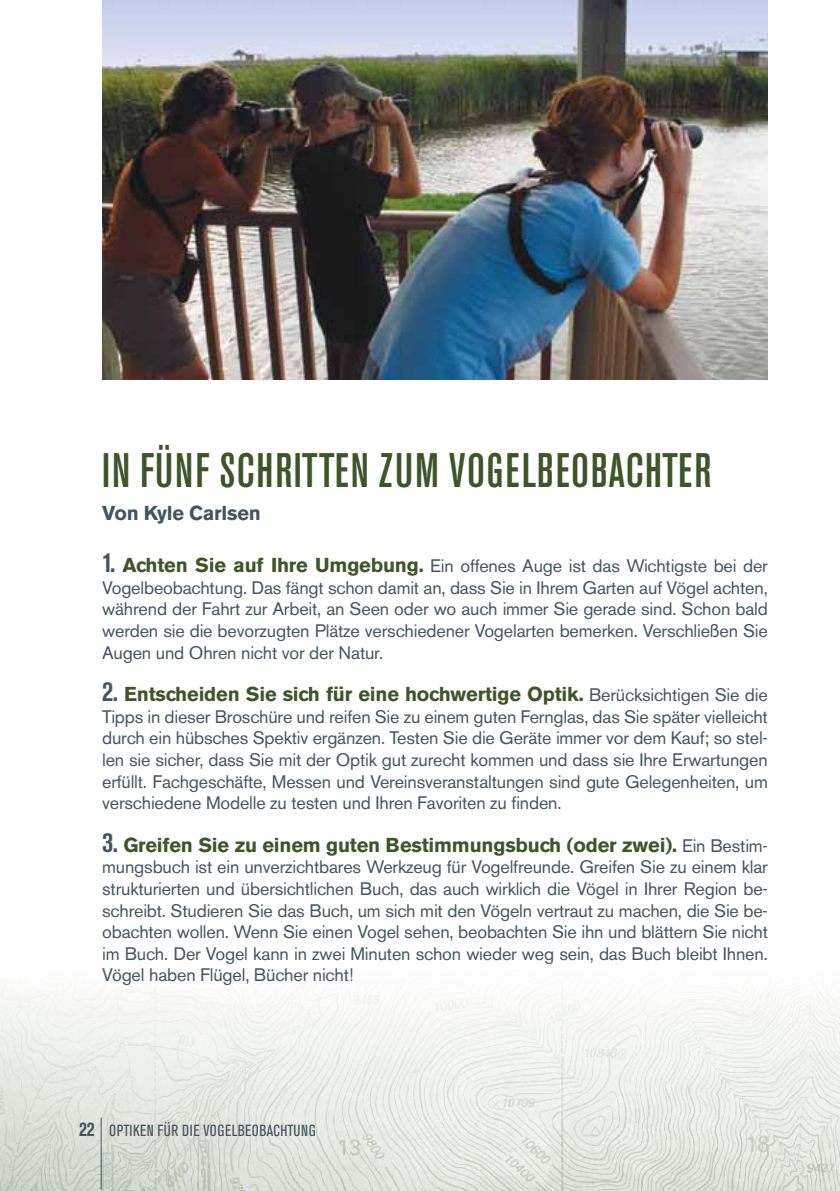
<style>
.page{position:relative;width:840px;height:1191px;background:#fff}
.page>*{position:absolute;margin:0;border:0;box-sizing:border-box;transform-origin:0 0}
.t1{font:500 condensed 48px "Akzidenz Grotesk BE";letter-spacing:.03em;color:#3d5629}
.t2{font:700 20px "Akzidenz Grotesk BE";letter-spacing:-.01em;color:#3d5629}
.t3{font:700 20px "Akzidenz Grotesk BE";letter-spacing:-.01em;color:#455560}
.t4{font:18px/21.6px "Akzidenz Grotesk BE";letter-spacing:-.01em;color:#455560;text-align:justify}
.t5{font:condensed 16px "Akzidenz Grotesk BE";letter-spacing:.02em;color:#455560}
.s1{font-weight:700;font-stretch:condensed;font-size:28px}
.s2{font-weight:700;font-size:20px;color:#3d5629}
.s3{font-stretch:condensed;font-size:28px;color:#455560}
.s4{font-weight:400;font-size:18px;color:#455560}
.s5{font-weight:700;font-size:20px}
</style>
<div class="page">
<img style="left:0;top:0;width:839px;height:1191px">
<img style="left:102px;top:0;width:665px;height:379px">
<hr style="left:101px;top:1117px;width:1px;height:72px;background:#455560">
<h1 class="t1" style="left:102px;top:444px;width:610px">IN FÜNF SCHRITTEN ZUM VOGELBEOBACHTER</h1>
<p class="t3" style="left:102px;top:502px;width:160px">Von Kyle Carlsen</p>
<p class="t4" style="left:102px;top:555px;width:667px"><span class="s1">1.</span> <span class="s2">Achten Sie auf Ihre Umgebung.</span> Ein offenes Auge ist das Wichtigste bei der Vogelbeobachtung. Das fängt schon damit an, dass Sie in Ihrem Garten auf Vögel achten, während der Fahrt zur Arbeit, an Seen oder wo auch immer Sie gerade sind. Schon bald werden sie die bevorzugten Plätze verschiedener Vogelarten bemerken. Verschließen Sie Augen und Ohren nicht vor der Natur.</p>
<p class="t2" style="left:102px;top:682px;width:666px"><span class="s3">2.</span> Entscheiden Sie sich für eine hochwertige Optik. <span class="s4">Berücksichtigen Sie die</span></p>
<p class="t4" style="left:102px;top:705px;width:667px">Tipps in dieser Broschüre und reifen Sie zu einem guten Fernglas, das Sie später vielleicht durch ein hübsches Spektiv ergänzen. Testen Sie die Geräte immer vor dem Kauf; so stel&shy;len sie sicher, dass Sie mit der Optik gut zurecht kommen und dass sie Ihre Erwartungen erfüllt. Fachgeschäfte, Messen und Vereinsveranstaltungen sind gute Gelegenheiten, um verschiedene Modelle zu testen und Ihren Favoriten zu finden.</p>
<p class="t2" style="left:102px;top:833px;width:667px"><span class="s3">3.</span> Greifen Sie zu einem guten Bestimmungsbuch (oder zwei). <span class="s4">Ein Bestim-</span></p>
<p class="t4" style="left:102px;top:856px;width:667px;text-align:left">mungsbuch ist ein unverzichtbares Werkzeug für Vogelfreunde. Greifen Sie zu einem klar strukturierten und übersichtlichen Buch, das auch wirklich die Vögel in Ihrer Region be&shy;schreibt. Studieren Sie das Buch, um sich mit den Vögeln vertraut zu machen, die Sie be&shy;obachten wollen. Wenn Sie einen Vogel sehen, beobachten Sie ihn und blättern Sie nicht im Buch. Der Vogel kann in zwei Minuten schon wieder weg sein, das Buch bleibt Ihnen.<br>Vögel haben Flügel, Bücher nicht!</p>
<p class="t5" style="left:79px;top:1121px;width:237px"><span class="s5">22</span> OPTIKEN FÜR DIE VOG ELBEOBACHTUNG</p>
</div>
